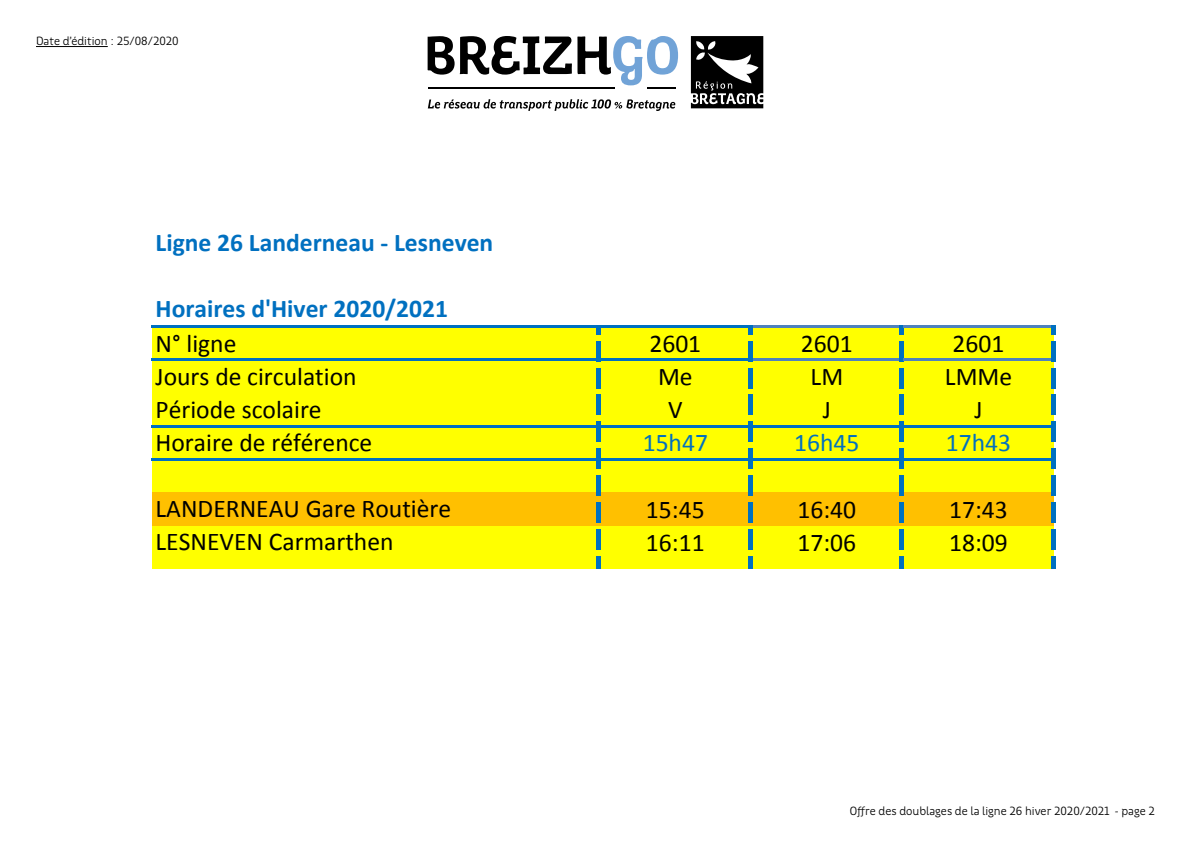
<style>
.page{position:relative;width:1191px;height:842px;background:#fff}
.page>*{position:absolute;margin:0;border:0;box-sizing:border-box;transform-origin:0 0}
.t1{font:25.6px "Calibri";color:#000}
.t2{font:700 25.6px "Calibri";color:#0070c0}
.t3{font:25.6px "Calibri";color:#0070c0}
.t4{font:12px "Region Bretagne New";color:#000}
</style>
<div class="page">
<svg style="left:427px;top:36px;width:27px;height:39px"></svg>
<hr style="left:428px;top:88px;width:187px;height:1px;background:#000">
<svg style="left:460px;top:36px;width:218px;height:53px"></svg>
<svg style="left:428px;top:99px;width:247px;height:12px"></svg>
<svg style="left:691px;top:36px;width:72px;height:72px"></svg>
<div style="left:152px;top:326px;width:598px;height:34px;background:#ff0"></div>
<div style="left:750px;top:326px;width:303px;height:34px;background:#ff0"></div>
<div style="left:152px;top:360px;width:749px;height:33px;background:#ff0"></div>
<div style="left:901px;top:360px;width:152px;height:33px;background:#ff0"></div>
<div style="left:152px;top:393px;width:901px;height:67px;background:#ff0"></div>
<div style="left:152px;top:459px;width:901px;height:34px;background:#ff0"></div>
<div style="left:152px;top:493px;width:901px;height:33px;background:#ffc000"></div>
<div style="left:152px;top:526px;width:901px;height:33px;background:#ff0"></div>
<div style="left:152px;top:559px;width:901px;height:10px;background:#ff0"></div>
<hr style="left:151px;top:325px;width:445px;height:2px;background:#0070c0">
<hr style="left:601px;top:325px;width:147px;height:2px;background:#0070c0">
<hr style="left:752px;top:325px;width:147px;height:2px;background:#4f82bd">
<hr style="left:151px;top:358px;width:445px;height:3px;background:#0070c0">
<hr style="left:601px;top:358px;width:147px;height:3px;background:#0070c0">
<hr style="left:752px;top:358px;width:147px;height:3px;background:#4f82bd">
<hr style="left:151px;top:425px;width:445px;height:2px;background:#0070c0">
<hr style="left:601px;top:425px;width:147px;height:2px;background:#0070c0">
<hr style="left:752px;top:425px;width:147px;height:2px;background:#0070c0">
<hr style="left:151px;top:458px;width:445px;height:3px;background:#0070c0">
<hr style="left:601px;top:458px;width:147px;height:3px;background:#0070c0">
<hr style="left:752px;top:458px;width:147px;height:3px;background:#0070c0">
<div style="left:596px;top:325px;width:5px;height:9px;background:#0070c0"></div>
<div style="left:596px;top:341px;width:5px;height:20px;background:#0070c0"></div>
<div style="left:596px;top:368px;width:5px;height:20px;background:#0070c0"></div>
<div style="left:596px;top:395px;width:5px;height:20px;background:#0070c0"></div>
<div style="left:596px;top:422px;width:5px;height:20px;background:#0070c0"></div>
<div style="left:596px;top:448px;width:5px;height:21px;background:#0070c0"></div>
<div style="left:596px;top:475px;width:5px;height:20px;background:#0070c0"></div>
<div style="left:596px;top:502px;width:5px;height:20px;background:#0070c0"></div>
<div style="left:596px;top:529px;width:5px;height:20px;background:#0070c0"></div>
<div style="left:596px;top:556px;width:5px;height:13px;background:#0070c0"></div>
<svg style="left:748px;top:325px;width:4px;height:9px"></svg>
<hr style="left:748px;top:341px;width:4px;height:20px;background:#0070c0">
<hr style="left:748px;top:368px;width:4px;height:20px;background:#0070c0">
<hr style="left:748px;top:395px;width:4px;height:20px;background:#0070c0">
<hr style="left:748px;top:422px;width:4px;height:20px;background:#0070c0">
<hr style="left:748px;top:448px;width:4px;height:21px;background:#0070c0">
<hr style="left:748px;top:475px;width:4px;height:20px;background:#0070c0">
<hr style="left:748px;top:502px;width:4px;height:20px;background:#0070c0">
<hr style="left:748px;top:529px;width:4px;height:20px;background:#0070c0">
<hr style="left:748px;top:556px;width:4px;height:13px;background:#0070c0">
<div style="left:899px;top:325px;width:5px;height:9px;background:#0070c0"></div>
<div style="left:899px;top:341px;width:5px;height:20px;background:#0070c0"></div>
<div style="left:899px;top:368px;width:5px;height:20px;background:#0070c0"></div>
<div style="left:899px;top:395px;width:5px;height:20px;background:#0070c0"></div>
<div style="left:899px;top:422px;width:5px;height:20px;background:#0070c0"></div>
<div style="left:899px;top:448px;width:5px;height:21px;background:#0070c0"></div>
<div style="left:899px;top:475px;width:5px;height:20px;background:#0070c0"></div>
<div style="left:899px;top:502px;width:5px;height:20px;background:#0070c0"></div>
<div style="left:899px;top:529px;width:5px;height:20px;background:#0070c0"></div>
<div style="left:899px;top:556px;width:5px;height:13px;background:#0070c0"></div>
<svg style="left:1051px;top:325px;width:4px;height:9px"></svg>
<hr style="left:1051px;top:341px;width:4px;height:20px;background:#0070c0">
<hr style="left:1051px;top:368px;width:4px;height:20px;background:#0070c0">
<hr style="left:1051px;top:395px;width:4px;height:20px;background:#0070c0">
<hr style="left:1051px;top:422px;width:4px;height:20px;background:#0070c0">
<hr style="left:1051px;top:448px;width:4px;height:21px;background:#0070c0">
<hr style="left:1051px;top:475px;width:4px;height:20px;background:#0070c0">
<hr style="left:1051px;top:502px;width:4px;height:20px;background:#0070c0">
<hr style="left:1051px;top:529px;width:4px;height:20px;background:#0070c0">
<hr style="left:1051px;top:556px;width:4px;height:13px;background:#0070c0">
<hr style="left:904px;top:325px;width:147px;height:2px;background:#4f82bd">
<hr style="left:904px;top:358px;width:147px;height:3px;background:#4f82bd">
<hr style="left:904px;top:425px;width:147px;height:2px;background:#0070c0">
<hr style="left:904px;top:458px;width:147px;height:3px;background:#0070c0">
<hr style="left:36px;top:46px;width:72px;height:1px;background:#000">
<p class="t4" style="left:36px;top:34px;width:144px">Date d’édition : 25/08/2020</p>
<p class="t2" style="left:155px;top:226px;width:339px">Ligne 26 Landerneau ‐ Lesneven</p>
<p class="t2" style="left:155px;top:293px;width:294px">Horaires d'Hiver 2020/2021</p>
<p class="t1" style="left:155px;top:327px;width:82px">N° ligne</p>
<p class="t1" style="left:649px;top:327px;width:53px">2601</p>
<p class="t1" style="left:801px;top:327px;width:53px">2601</p>
<p class="t1" style="left:952px;top:327px;width:53px">2601</p>
<p class="t1" style="left:155px;top:360px;width:203px">Jours de circulation</p>
<p class="t1" style="left:658px;top:360px;width:36px">Me</p>
<p class="t1" style="left:810px;top:360px;width:34px">LM</p>
<p class="t1" style="left:945px;top:360px;width:69px">LMMe</p>
<p class="t1" style="left:155px;top:393px;width:168px">Période scolaire</p>
<p class="t1" style="left:668px;top:393px;width:16px">V</p>
<p class="t1" style="left:823px;top:393px;width:10px">J</p>
<p class="t1" style="left:974px;top:393px;width:10px">J</p>
<p class="t1" style="left:155px;top:427px;width:218px">Horaire de référence</p>
<p class="t3" style="left:642px;top:427px;width:67px">15h47</p>
<p class="t3" style="left:794px;top:427px;width:67px">16h45</p>
<p class="t3" style="left:945px;top:427px;width:67px">17h43</p>
<p class="t1" style="left:155px;top:492px;width:297px">LANDERNEAU Gare Routière</p>
<p class="t1" style="left:646px;top:493px;width:60px">15:45</p>
<p class="t1" style="left:797px;top:493px;width:60px">16:40</p>
<p class="t1" style="left:949px;top:493px;width:60px">17:43</p>
<p class="t1" style="left:155px;top:526px;width:239px">LESNEVEN Carmarthen</p>
<p class="t1" style="left:646px;top:526px;width:60px">16:11</p>
<p class="t1" style="left:797px;top:526px;width:60px">17:06</p>
<p class="t1" style="left:949px;top:526px;width:60px">18:09</p>
<p class="t4" style="left:849px;top:804px;width:307px">Offre des doublages de la ligne 26 hiver 2020/2021 - page 2</p>
</div>
